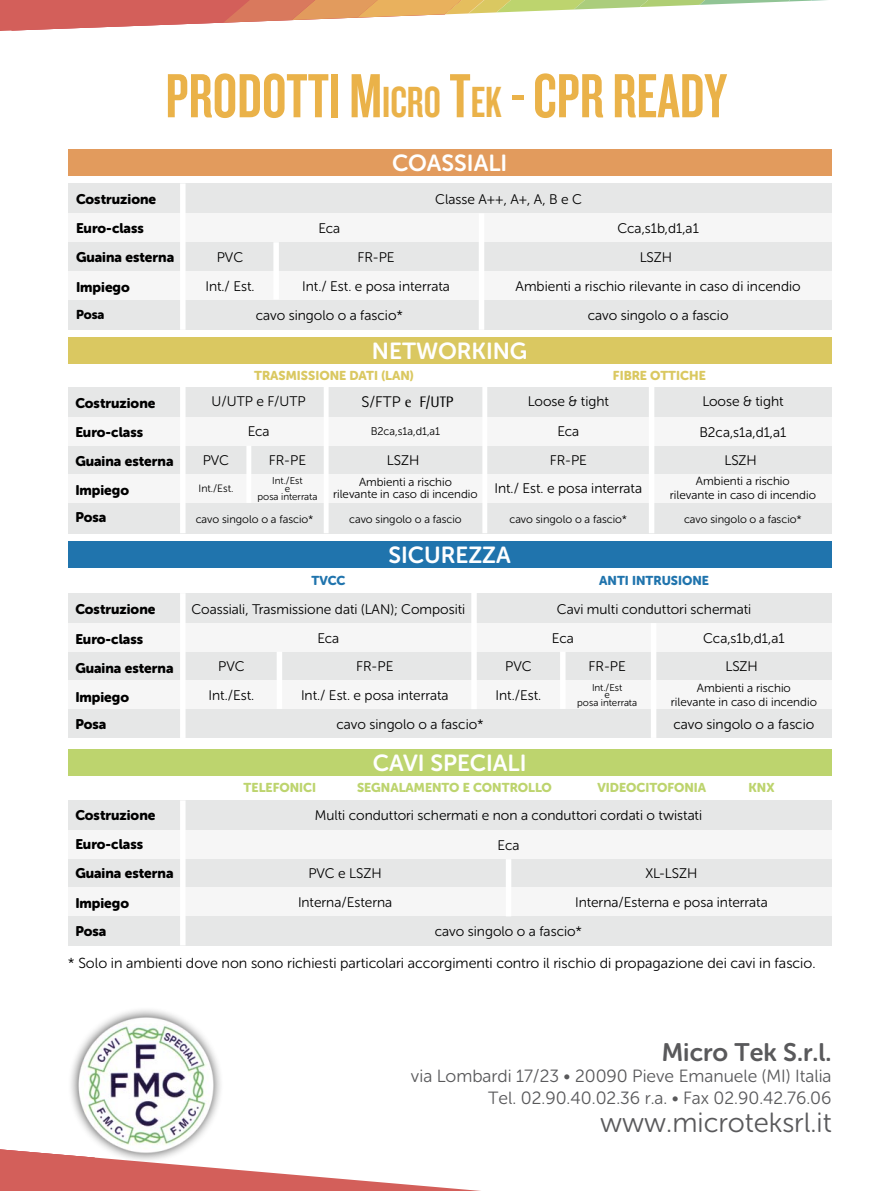
<style>
.page{position:relative;width:893px;height:1191px;background:#fff}
.page>*{position:absolute;margin:0;border:0;box-sizing:border-box;transform-origin:0 0}
.t1{font:64.65px "Knockout 48 Featherweight";color:#eab249}
.t2{font:27.75px "Museo Sans Rounded 300";color:#59595b}
.t3{font:25.2px "Museo Sans Rounded 700";color:#59595b}
.t4{font:23.1px "Museo Sans Rounded 700";color:#fff}
.t5{font:17.7px/21.9px "Museo Sans Rounded 300";color:#59595b;text-align:right}
.t6{font:15.15px "Rotis Semi Sans";color:#000}
.t7{font:14.4px "Museo Sans Rounded 300";color:#000}
.t8{font:13.95px/29.7px "Museo Sans Rounded 300";color:#000;text-align:center}
.t9{font:13.95px/29.2px "Museo Sans Rounded 900";color:#000}
.t10{font:12.75px "Museo Sans Rounded 900";color:#bdd46e}
.t11{font:12.75px "Museo Sans Rounded 900";color:#dac861}
.t12{font:12.75px "Museo Sans Rounded 900";color:#2074ad}
.t13{font:12.75px "Museo Sans Rounded 900";color:#000}
.t14{font:11.85px/14.2px "Museo Sans Rounded 300";color:#000;text-align:center}
.t15{font:11.7px/11.9px "Museo Sans Rounded 300";color:#000;text-align:center}
.t16{font:11.1px "Museo Sans Rounded 300";color:#000}
.t17{font:10.65px "Museo Sans Rounded 300";letter-spacing:-.005em;color:#000}
.t18{font:9.9px/7.9px "Museo Sans Rounded 300";color:#000;text-align:center}
.s1{font-style:inherit}
.s2{font-size:45.3px}
.s3{font-family:"Museo Sans Rounded 300"}
</style>
<div class="page">
<svg style="left:0;top:0;width:827px;height:31px"></svg>
<svg style="left:0;top:1149px;width:481px;height:42px"></svg>
<div style="left:68px;top:183px;width:763px;height:147px;background:#e6e7e7"></div>
<div style="left:68px;top:387px;width:763px;height:146px;background:#e6e7e7"></div>
<div style="left:68px;top:593px;width:763px;height:145px;background:#e6e7e7"></div>
<div style="left:68px;top:800px;width:763px;height:145px;background:#e6e7e7"></div>
<div style="left:68px;top:149px;width:763px;height:27px;background:#e29b5d"></div>
<div style="left:68px;top:337px;width:763px;height:27px;background:#dac861"></div>
<div style="left:68px;top:541px;width:763px;height:27px;background:#2074ad"></div>
<div style="left:68px;top:748px;width:763px;height:27px;background:#bdd46e"></div>
<div style="left:68px;top:213px;width:763px;height:29px;background:#f6f6f6"></div>
<div style="left:68px;top:417px;width:763px;height:29px;background:#f6f6f6"></div>
<div style="left:68px;top:623px;width:763px;height:29px;background:#f6f6f6"></div>
<div style="left:68px;top:830px;width:763px;height:29px;background:#f6f6f6"></div>
<div style="left:68px;top:887px;width:763px;height:29px;background:#f6f6f6"></div>
<div style="left:68px;top:271px;width:763px;height:28px;background:#f6f6f6"></div>
<div style="left:68px;top:474px;width:763px;height:29px;background:#f6f6f6"></div>
<div style="left:68px;top:680px;width:763px;height:29px;background:#f6f6f6"></div>
<div style="left:180px;top:183px;width:6px;height:147px;background:#fff"></div>
<div style="left:479px;top:213px;width:5px;height:117px;background:#fff"></div>
<div style="left:273px;top:242px;width:6px;height:57px;background:#fff"></div>
<div style="left:246px;top:446px;width:5px;height:57px;background:#fff"></div>
<div style="left:277px;top:651px;width:5px;height:58px;background:#fff"></div>
<div style="left:560px;top:651px;width:6px;height:58px;background:#fff"></div>
<div style="left:180px;top:387px;width:6px;height:146px;background:#fff"></div>
<div style="left:482px;top:387px;width:5px;height:146px;background:#fff"></div>
<div style="left:649px;top:387px;width:5px;height:146px;background:#fff"></div>
<div style="left:324px;top:387px;width:5px;height:146px;background:#fff"></div>
<div style="left:471px;top:592px;width:6px;height:117px;background:#fff"></div>
<div style="left:506px;top:859px;width:5px;height:57px;background:#fff"></div>
<div style="left:651px;top:623px;width:5px;height:115px;background:#fff"></div>
<div style="left:180px;top:593px;width:6px;height:145px;background:#fff"></div>
<div style="left:180px;top:800px;width:6px;height:145px;background:#fff"></div>
<div style="left:68px;top:1006px;width:156px;height:156px;background:#000;opacity:.75"></div>
<img style="left:71px;top:1012px;width:151px;height:146px">
<p class="t1" style="left:165px;top:63px;width:563px">PRODOTTI <span class="s1">M</span><span class="s2">ICRO</span> <span class="s1">T</span><span class="s2">EK</span> - CPR READY</p>
<p class="t9" style="left:76px;top:185px;width:100px">Costruzione<br>Euro-class<br>Guaina esterna<br>Impiego</p>
<p class="t13" style="left:76px;top:307px;width:30px">Posa</p>
<p class="t9" style="left:75px;top:388px;width:100px">Costruzione<br>Euro-class<br>Guaina esterna<br>Impiego</p>
<p class="t9" style="left:75px;top:503px;width:32px">Posa</p>
<p class="t9" style="left:75px;top:595px;width:100px">Costruzione<br>Euro-class<br>Guaina esterna<br>Impiego</p>
<p class="t9" style="left:75px;top:710px;width:32px">Posa</p>
<p class="t9" style="left:75px;top:800px;width:100px">Costruzione<br>Euro-class<br>Guaina esterna<br>Impiego</p>
<p class="t9" style="left:75px;top:916px;width:32px">Posa</p>
<p class="t4" style="left:392px;top:150px;width:117px">COASSIALI</p>
<p class="t8" style="left:205px;top:242px;width:51px">PVC<br>Int./ Est.</p>
<p class="t8" style="left:318px;top:213px;width:23px">Eca</p>
<p class="t8" style="left:435px;top:184px;width:148px">Classe A++, A+, A, B e C</p>
<p class="t8" style="left:617px;top:213px;width:83px">Cca,s1b,d1,a1</p>
<p class="t8" style="left:358px;top:242px;width:39px">FR-PE</p>
<p class="t8" style="left:640px;top:242px;width:34px">LSZH</p>
<p class="t8" style="left:302px;top:272px;width:149px">Int./ Est. e posa interrata</p>
<p class="t8" style="left:516px;top:272px;width:287px">Ambienti a rischio rilevante in caso di incendio</p>
<p class="t8" style="left:256px;top:301px;width:149px">cavo singolo o a fascio*</p>
<p class="t8" style="left:588px;top:301px;width:142px">cavo singolo o a fascio</p>
<p class="t4" style="left:372px;top:338px;width:157px">NETWORKING</p>
<p class="t11" style="left:254px;top:368px;width:161px">TRASMISSIONE DATI (LAN)</p>
<p class="t11" style="left:613px;top:368px;width:94px">FIBRE OTTICHE</p>
<p class="t8" style="left:212px;top:386px;width:96px;line-height:30.3px">U/UTP e F/UTP<br>Eca</p>
<p class="t6" style="left:361px;top:393px;width:94px"><span class="s3">S/FTP</span> e F/UTP</p>
<p class="t8" style="left:528px;top:386px;width:83px">Loose &amp; tight</p>
<p class="t8" style="left:702px;top:386px;width:83px">Loose &amp; tight</p>
<p class="t16" style="left:371px;top:425px;width:71px">B2ca,s1a,d1,a1</p>
<p class="t8" style="left:699px;top:417px;width:88px">B2ca,s1a,d1,a1</p>
<p class="t8" style="left:557px;top:417px;width:23px">Eca</p>
<p class="t8" style="left:203px;top:445px;width:28px">PVC</p>
<p class="t8" style="left:269px;top:445px;width:39px">FR-PE</p>
<p class="t8" style="left:550px;top:445px;width:39px">FR-PE</p>
<p class="t18" style="left:258px;top:477px;width:61px">Int./Est<br>e<br>posa interrata</p>
<p class="t8" style="left:387px;top:445px;width:34px">LSZH</p>
<p class="t8" style="left:724px;top:445px;width:34px">LSZH</p>
<p class="t14" style="left:670px;top:473px;width:148px">Ambienti a rischio<br>rilevante in caso di incendio</p>
<p class="t15" style="left:333px;top:476px;width:146px">Ambienti a rischio<br>rilevante in caso di incendio</p>
<p class="t8" style="left:495px;top:474px;width:149px">Int./ Est. e posa interrata</p>
<p class="t17" style="left:199px;top:483px;width:36px">Int./Est.</p>
<p class="t16" style="left:196px;top:513px;width:119px">cavo singolo o a fascio*</p>
<p class="t16" style="left:349px;top:513px;width:114px">cavo singolo o a fascio</p>
<p class="t16" style="left:509px;top:513px;width:119px">cavo singolo o a fascio*</p>
<p class="t16" style="left:684px;top:513px;width:119px">cavo singolo o a fascio*</p>
<p class="t4" style="left:388px;top:542px;width:124px">SICUREZZA</p>
<p class="t12" style="left:311px;top:573px;width:35px">TVCC</p>
<p class="t12" style="left:599px;top:573px;width:111px">ANTI INTRUSIONE</p>
<p class="t8" style="left:191px;top:595px;width:275px;line-height:28.2px">Coassiali, Trasmissione dati (LAN); Compositi<br>Eca</p>
<p class="t8" style="left:557px;top:595px;width:196px">Cavi multi conduttori schermati</p>
<p class="t8" style="left:552px;top:623px;width:23px">Eca</p>
<p class="t8" style="left:703px;top:623px;width:83px">Cca,s1b,d1,a1</p>
<p class="t8" style="left:218px;top:651px;width:28px">PVC</p>
<p class="t8" style="left:356px;top:651px;width:39px">FR-PE</p>
<p class="t8" style="left:505px;top:651px;width:28px">PVC</p>
<p class="t8" style="left:589px;top:651px;width:39px">FR-PE</p>
<p class="t8" style="left:725px;top:651px;width:34px">LSZH</p>
<p class="t8" style="left:209px;top:680px;width:47px">Int./Est.</p>
<p class="t8" style="left:496px;top:680px;width:47px">Int./Est.</p>
<p class="t8" style="left:301px;top:680px;width:149px">Int./ Est. e posa interrata</p>
<p class="t18" style="left:577px;top:683px;width:61px">Int./Est<br>e<br>posa interrata</p>
<p class="t14" style="left:671px;top:681px;width:148px">Ambienti a rischio<br>rilevante in caso di incendio</p>
<p class="t8" style="left:337px;top:709px;width:149px">cavo singolo o a fascio*</p>
<p class="t8" style="left:673px;top:709px;width:142px">cavo singolo o a fascio</p>
<p class="t4" style="left:373px;top:750px;width:155px">CAVI SPECIALI</p>
<p class="t10" style="left:244px;top:780px;width:74px">TELEFONICI</p>
<p class="t10" style="left:357px;top:780px;width:196px">SEGNALAMENTO E CONTROLLO</p>
<p class="t10" style="left:598px;top:780px;width:110px">VIDEOCITOFONIA</p>
<p class="t10" style="left:748px;top:780px;width:28px">KNX</p>
<p class="t8" style="left:315px;top:800px;width:389px">Multi conduttori schermati e non a conduttori cordati o twistati<br>Eca</p>
<p class="t8" style="left:308px;top:858px;width:75px">PVC e LSZH</p>
<p class="t8" style="left:645px;top:858px;width:53px">XL-LSZH</p>
<p class="t8" style="left:298px;top:887px;width:96px">Interna/Esterna</p>
<p class="t8" style="left:435px;top:887px;width:334px;text-align:left;text-indent:140px">Interna/Esterna e posa interrata cavo singolo o a fascio*</p>
<p class="t7" style="left:68px;top:954px;width:749px">* Solo in ambienti dove non sono richiesti particolari accorgimenti contro il rischio di propagazione dei cavi in fascio.</p>
<p class="t3" style="left:662px;top:1038px;width:171px">Micro Tek S.r.l.</p>
<p class="t5" style="left:411px;top:1065px;width:422px">via Lombardi 17/23 • 20090 Pieve Emanuele (MI) Italia<br>Tel. 02.90.40.02.36 r.a. • Fax 02.90.42.76.06</p>
<p class="t2" style="left:600px;top:1107px;width:233px">www.microteksrl.it</p>
</div>
